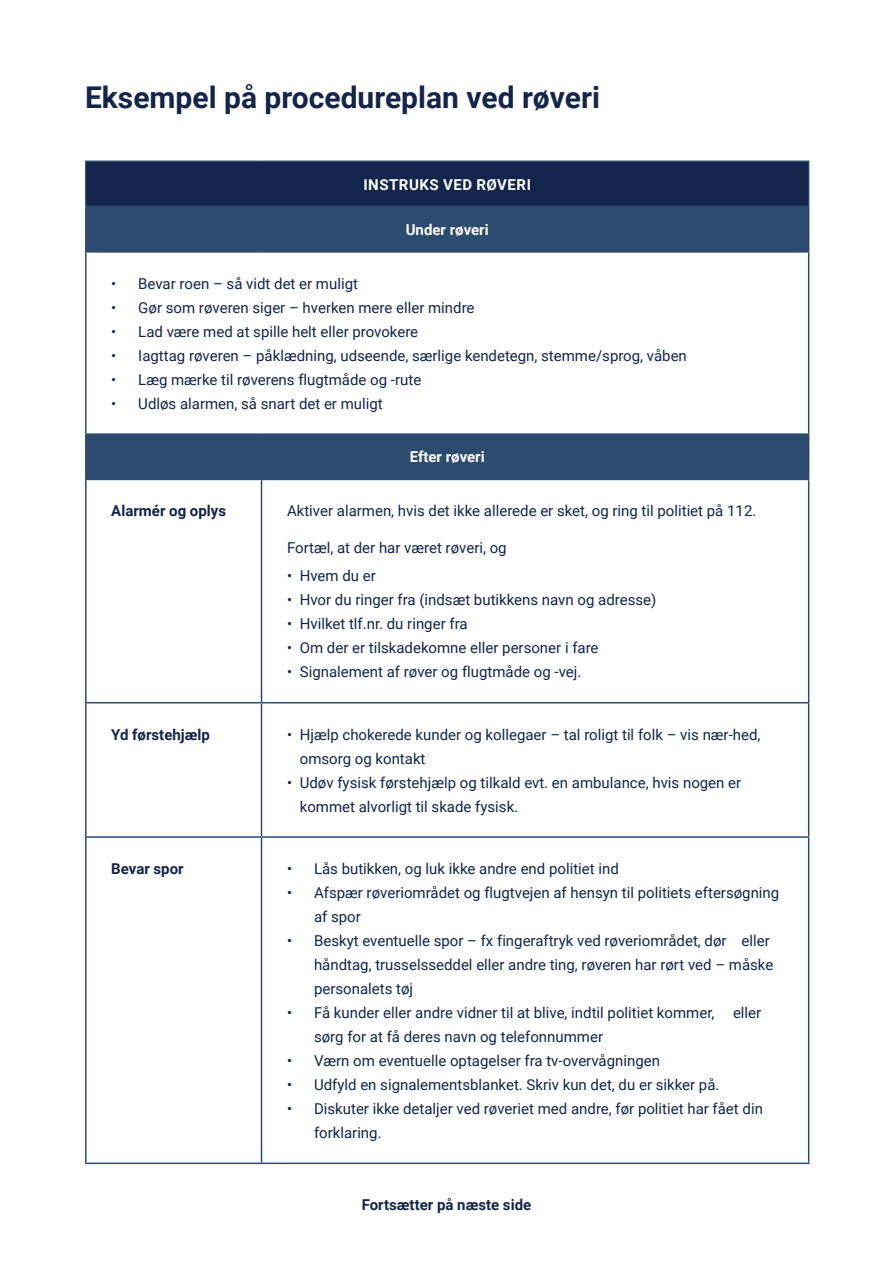
<style>
.page{position:relative;width:893px;height:1263px;background:#fff}
.page>*{position:absolute;margin:0;border:0;box-sizing:border-box;transform-origin:0 0}
.Hovedrubrik{font:700 30px "Roboto";color:#13254a}
.Brødtekst{font:15px/24px "Roboto";color:#13254a}
.Brødtekst-2{font:700 15px "Roboto";color:#13254a}
.Brødtekst-3{font:700 15px "Roboto";color:#fff}
.Brødtekst-4{font:700 15px "Roboto";letter-spacing:.035em;color:#fff}
</style>
<div class="page">
<div style="left:86px;top:161px;width:723px;height:46px;background:#13254a"></div>
<div style="left:86px;top:207px;width:723px;height:45px;background:#2c4b6f"></div>
<div style="left:86px;top:434px;width:723px;height:45px;background:#2c4b6f"></div>
<hr style="left:85px;top:161px;width:176px;height:1px;background:#2c4b6f">
<hr style="left:85px;top:162px;width:2px;height:44px;background:#2c4b6f">
<hr style="left:261px;top:161px;width:548px;height:1px;background:#2c4b6f">
<hr style="left:808px;top:162px;width:1px;height:44px;background:#2c4b6f">
<hr style="left:85px;top:206px;width:176px;height:1px;background:#2c4b6f">
<hr style="left:85px;top:207px;width:2px;height:44px;background:#2c4b6f">
<hr style="left:261px;top:206px;width:548px;height:1px;background:#2c4b6f">
<hr style="left:85px;top:435px;width:2px;height:44px;background:#2c4b6f">
<hr style="left:85px;top:251px;width:176px;height:2px;background:#2c4b6f">
<hr style="left:85px;top:253px;width:2px;height:180px;background:#2c4b6f">
<hr style="left:261px;top:251px;width:548px;height:2px;background:#2c4b6f">
<hr style="left:808px;top:253px;width:1px;height:180px;background:#2c4b6f">
<hr style="left:85px;top:433px;width:176px;height:2px;background:#2c4b6f">
<hr style="left:261px;top:433px;width:548px;height:2px;background:#2c4b6f">
<hr style="left:261px;top:479px;width:548px;height:1px;background:#2c4b6f">
<hr style="left:808px;top:480px;width:1px;height:222px;background:#2c4b6f">
<hr style="left:85px;top:479px;width:176px;height:1px;background:#2c4b6f">
<hr style="left:85px;top:480px;width:2px;height:222px;background:#2c4b6f">
<hr style="left:261px;top:480px;width:1px;height:222px;background:#2c4b6f">
<hr style="left:85px;top:702px;width:176px;height:1px;background:#2c4b6f">
<hr style="left:85px;top:703px;width:2px;height:133px;background:#2c4b6f">
<hr style="left:261px;top:702px;width:548px;height:1px;background:#2c4b6f">
<hr style="left:261px;top:703px;width:1px;height:133px;background:#2c4b6f">
<hr style="left:808px;top:703px;width:1px;height:133px;background:#2c4b6f">
<hr style="left:85px;top:836px;width:176px;height:2px;background:#2c4b6f">
<hr style="left:85px;top:838px;width:2px;height:324px;background:#2c4b6f">
<hr style="left:261px;top:836px;width:548px;height:2px;background:#2c4b6f">
<hr style="left:261px;top:838px;width:1px;height:324px;background:#2c4b6f">
<hr style="left:808px;top:838px;width:1px;height:324px;background:#2c4b6f">
<hr style="left:85px;top:1162px;width:176px;height:2px;background:#2c4b6f">
<hr style="left:261px;top:1162px;width:548px;height:2px;background:#2c4b6f">
<p class="Hovedrubrik" style="left:85px;top:76px;width:516px">Eksempel på procedureplan ved røveri</p>
<p class="Brødtekst-4" style="left:363px;top:174px;width:169px">INSTRUKS VED RØVERI</p>
<p class="Brødtekst-3" style="left:406px;top:219px;width:85px">Under røveri</p>
<p class="Brødtekst" style="left:111px;top:271px;width:248px">• Bevar roen – så vidt det er muligt</p>
<p class="Brødtekst" style="left:111px;top:295px;width:365px">• Gør som røveren siger – hverken mere eller mindre</p>
<p class="Brødtekst" style="left:111px;top:319px;width:308px">• Lad være med at spille helt eller provokere</p>
<p class="Brødtekst" style="left:111px;top:343px;width:577px">• Iagttag røveren – påklædning, udseende, særlige kendetegn, stemme/sprog, våben</p>
<p class="Brødtekst" style="left:111px;top:367px;width:311px">• Læg mærke til røverens flugtmåde og -rute</p>
<p class="Brødtekst" style="left:111px;top:391px;width:273px">• Udløs alarmen, så snart det er muligt</p>
<p class="Brødtekst-3" style="left:410px;top:447px;width:77px">Efter røveri</p>
<p class="Brødtekst-2" style="left:111px;top:500px;width:116px">Alarmér og oplys</p>
<p class="Brødtekst" style="left:287px;top:498px;width:471px">Aktiver alarmen, hvis det ikke allerede er sket, og ring til politiet på 112.</p>
<p class="Brødtekst" style="left:287px;top:535px;width:221px">Fortæl, at der har været røveri, og</p>
<p class="Brødtekst" style="left:287px;top:563px;width:90px">• Hvem du er</p>
<p class="Brødtekst" style="left:287px;top:587px;width:371px">• Hvor du ringer fra (indsæt butikkens navn og adresse)</p>
<p class="Brødtekst" style="left:287px;top:611px;width:182px">• Hvilket tlf.nr. du ringer fra</p>
<p class="Brødtekst" style="left:287px;top:635px;width:313px">• Om der er tilskadekomne eller personer i fare</p>
<p class="Brødtekst" style="left:287px;top:659px;width:296px">• Signalement af røver og flugtmåde og -vej.</p>
<p class="Brødtekst-2" style="left:111px;top:724px;width:100px">Yd førstehjælp</p>
<p class="Brødtekst" style="left:300px;top:722px;width:462px;text-indent:-13px">• Hjælp chokerede kunder og kollegaer – tal roligt til folk – vis nær-hed, omsorg og kontakt</p>
<p class="Brødtekst" style="left:300px;top:770px;width:443px;text-indent:-13px">• Udøv fysisk førstehjælp og tilkald evt. en ambulance, hvis nogen er kommet alvorligt til skade fysisk.</p>
<p class="Brødtekst-2" style="left:111px;top:858px;width:74px">Bevar spor</p>
<p class="Brødtekst" style="left:287px;top:856px;width:333px">• Lås butikken, og luk ikke andre end politiet ind</p>
<p class="Brødtekst" style="left:314px;top:880px;width:467px;text-indent:-27px">• Afspær røveriområdet og flugtvejen af hensyn til politiets eftersøgning af spor</p>
<p class="Brødtekst" style="left:314px;top:928px;width:461px;text-indent:-27px">• Beskyt eventuelle spor – fx fingeraftryk ved røveriområdet, dør eller håndtag, trusselsseddel eller andre ting, røveren har rørt ved – måske personalets tøj</p>
<p class="Brødtekst" style="left:314px;top:1000px;width:449px;text-indent:-27px">• Få kunder eller andre vidner til at blive, indtil politiet kommer, eller sørg for at få deres navn og telefonnummer</p>
<p class="Brødtekst" style="left:287px;top:1048px;width:375px">• Værn om eventuelle optagelser fra tv-overvågningen</p>
<p class="Brødtekst" style="left:287px;top:1072px;width:434px">• Udfyld en signalementsblanket. Skriv kun det, du er sikker på.</p>
<p class="Brødtekst" style="left:314px;top:1096px;width:450px;text-indent:-27px">• Diskuter ikke detaljer ved røveriet med andre, før politiet har fået din forklaring.</p>
<p class="Brødtekst-2" style="left:362px;top:1194px;width:171px">Fortsætter på næste side</p>
</div>
